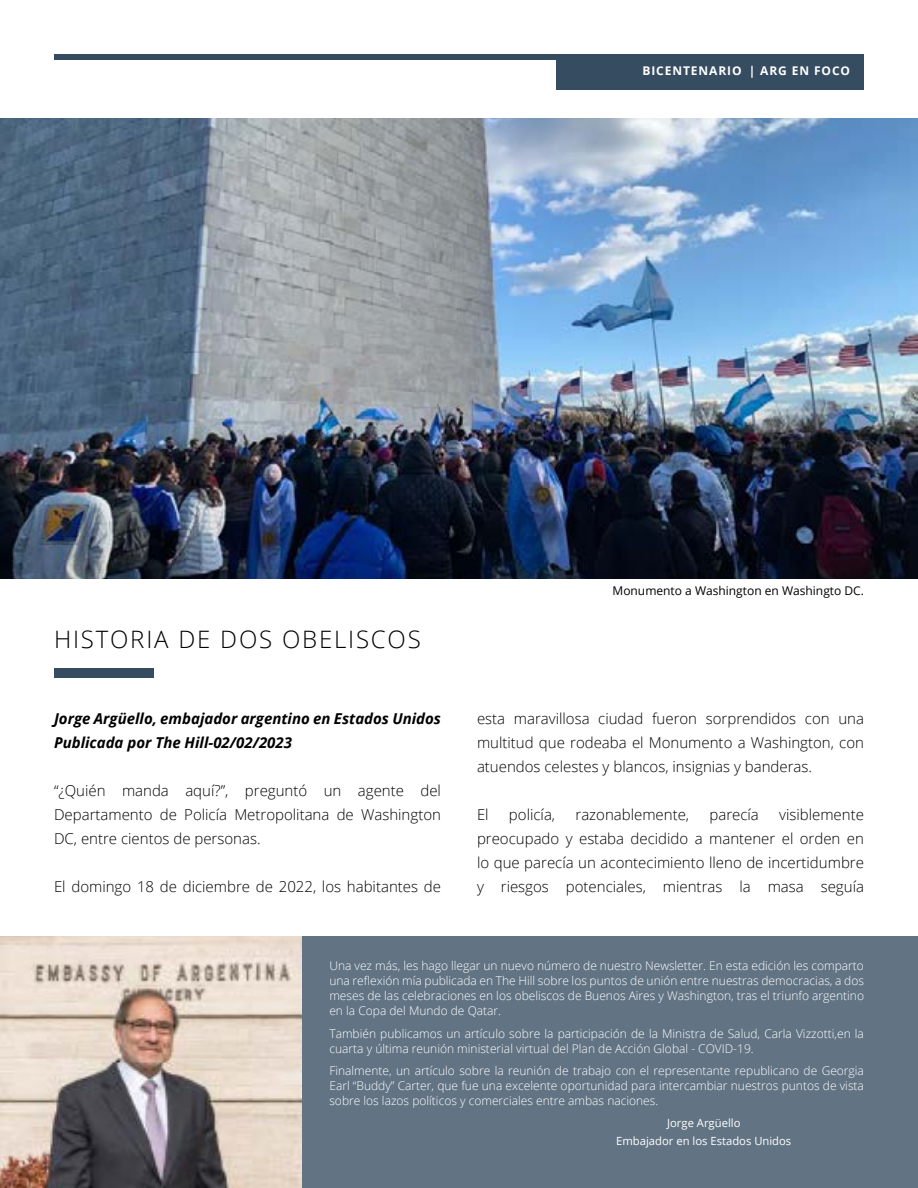
<style>
.page{position:relative;width:918px;height:1188px;background:#fff}
.page>*{position:absolute;margin:0;border:0;box-sizing:border-box;transform-origin:0 0}
.t1{font:300 24px "Open Sans";letter-spacing:.075em;color:#000}
.t2{font:300 15px/24px "Open Sans";color:#000;text-align:justify}
.t3{font:italic 700 15px/24px "Open Sans";color:#000}
.t4{font:300 12px/15px "Open Sans";color:#fff;text-align:justify}
.t5{font:12px "Open Sans";color:#000}
.t6{font:700 12px "Open Sans";letter-spacing:.075em;color:#fff}
.t7{font:11.25px/18px "Open Sans";color:#fff;text-align:center}
</style>
<div class="page">
<div style="left:54px;top:54px;width:810px;height:5px;background:#364d61"></div>
<div style="left:556px;top:54px;width:308px;height:36px;background:#364d61"></div>
<img style="left:0;top:118px;width:918px;height:461px">
<div style="left:54px;top:668px;width:100px;height:9px;background:#364d61"></div>
<div style="left:54px;top:936px;width:864px;height:252px;background:#627484"></div>
<img style="left:0;top:936px;width:302px;height:252px">
<p class="t6" style="left:642px;top:62px;width:23px">BICEN</p>
<p class="t6" style="left:683px;top:62px;width:18px">TENAR</p>
<p class="t6" style="left:727px;top:62px;width:125px">IO | ARG EN FOCO</p>
<h1 class="t1" style="left:54px;top:623px;width:368px">HISTORIA DE DOS OBELISCOS</h1>
<p class="t3" style="left:54px;top:706px;width:389px">Jorge Argüello, embajador argentino en Estados Unidos<br>Publicada por The Hill-02/02/2023</p>
<p class="t2" style="left:54px;top:778px;width:389px">“¿Quién manda aquí?”, preguntó un agente del Departamento de Policía Metropolitana de Washington DC, entre cientos de personas.</p>
<p class="t2" style="left:54px;top:874px;width:389px">El domingo 18 de diciembre de 2022, los habitantes de</p>
<p class="t5" style="left:613px;top:582px;width:253px">Monumento a Washington en Washingto DC.</p>
<p class="t2" style="left:477px;top:706px;width:389px">esta maravillosa ciudad fueron sorprendidos con una multitud que rodeaba el Monumento a Washington, con atuendos celestes y blancos, insignias y banderas.</p>
<p class="t2" style="left:477px;top:802px;width:13px">El</p>
<p class="t2" style="left:509px;top:802px;width:48px">policía,</p>
<p class="t2" style="left:576px;top:802px;width:115px">razonablemente,</p>
<p class="t2" style="left:709px;top:802px;width:51px">parecía</p>
<p class="t2" style="left:477px;top:802px;width:389px;text-indent:302px">visiblemente preocupado y estaba decidido a mantener el orden en lo que parecía un acontecimiento lleno de incertidumbre y riesgos potenciales, mientras la masa seguía</p>
<p class="t4" style="left:329px;top:958px;width:536px">Una vez más, les hago llegar un nuevo número de nuestro Newsletter. En esta edición les comparto una reflexión mía publicada en The Hill sobre los puntos de unión entre nuestras democracias, a dos meses de las celebraciones en los obeliscos de Buenos Aires y Washington, tras el triunfo argentino en la Copa del Mundo de Qatar.</p>
<p class="t4" style="left:329px;top:1026px;width:536px">También publicamos un artículo sobre la participación de la Ministra de Salud, Carla Vizzotti,en la cuarta y última reunión ministerial virtual del Plan de Acción Global - COVID-19.</p>
<p class="t4" style="left:329px;top:1063px;width:536px">Finalmente, un artículo sobre la reunión de trabajo con el representante republicano de Georgia Earl “Buddy” Carter, que fue una excelente oportunidad para intercambiar nuestros puntos de vista sobre los lazos políticos y comerciales entre ambas naciones.</p>
<p class="t7" style="left:616px;top:1114px;width:177px">Jorge Argüello<br>Embajador en los Estados Unidos</p>
</div>
